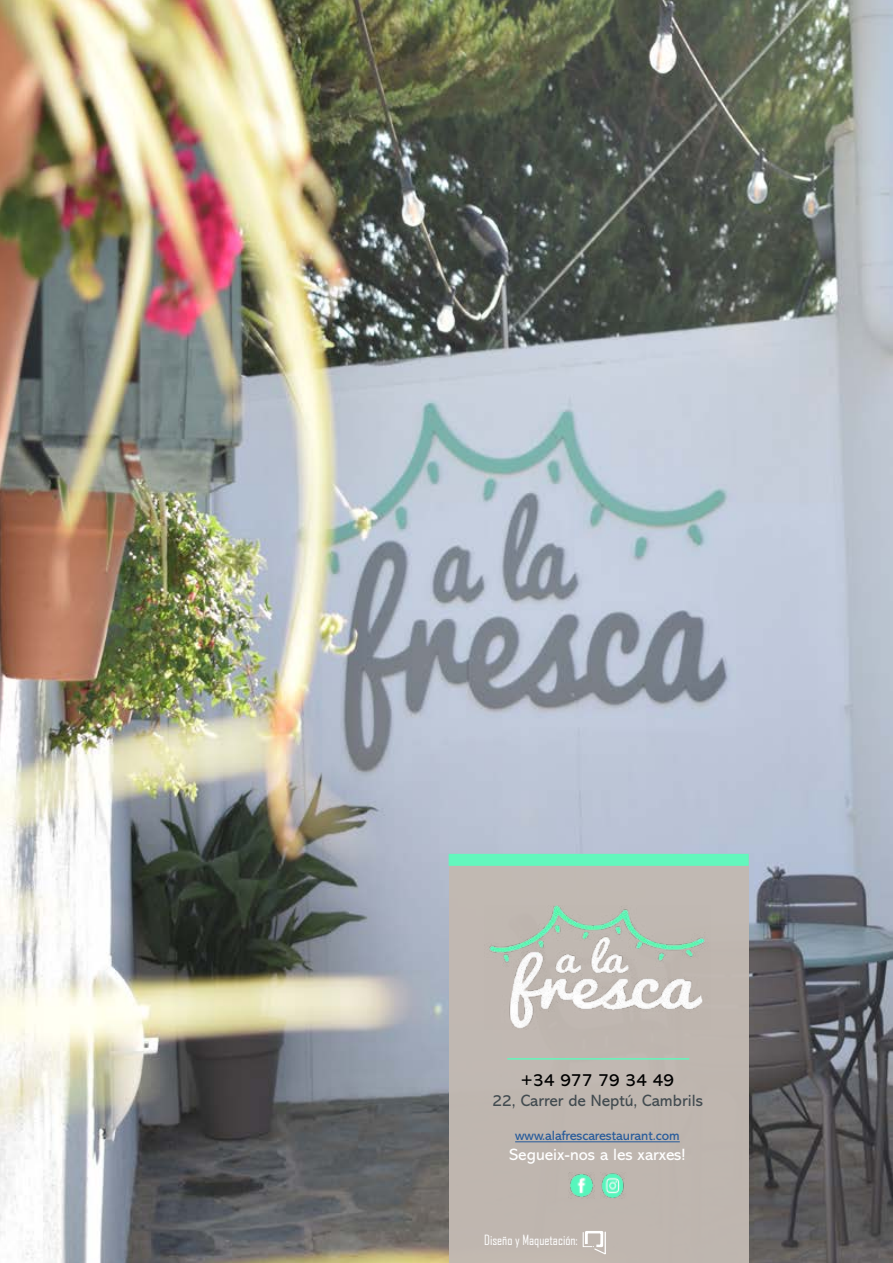
<style>
.page{position:relative;width:893px;height:1263px;background:#fff}
.page>*{position:absolute;margin:0;border:0;box-sizing:border-box;transform-origin:0 0}
.t1{font:18px "Abadi MT Std";color:#000}
.t2{font:16.5px "Abadi MT Std";color:#424b50}
.t3{font:16.5px "Abadi MT Std";color:#fff}
.t4{font:13.5px "Abadi MT Std";color:#275b9b}
.t5{font:13.5px "Agency FB";color:#fff}
</style>
<div class="page">
<img style="left:0;top:0;width:893px;height:1263px">
<div style="left:450px;top:855px;width:299px;height:408px;background:#c2b9b2"></div>
<img style="left:489px;top:906px;width:216px;height:123px">
<div style="left:449px;top:854px;width:300px;height:12px;background:#63f7bd"></div>
<hr style="left:507px;top:1058px;width:182px;height:1px;background:#63f7bd">
<hr style="left:515px;top:1141px;width:165px;height:1px;background:#275b9b">
<img style="left:569px;top:1173px;width:25px;height:25px">
<img style="left:601px;top:1173px;width:24px;height:25px">
<svg style="left:582px;top:1231px;width:24px;height:24px"></svg>
<h1 class="t1" style="left:521px;top:1070px;width:155px">+34 977 79 34 49</h1>
<p class="t2" style="left:492px;top:1091px;width:212px">22, Carrer de Neptú, Cambrils</p>
<p class="t4" style="left:515px;top:1128px;width:166px">www.alafrescarestaurant.com</p>
<p class="t3" style="left:510px;top:1145px;width:177px">Segueix-nos a les xarxes!</p>
<p class="t5" style="left:484px;top:1231px;width:95px">Diseño y Maquetación:</p>
</div>
